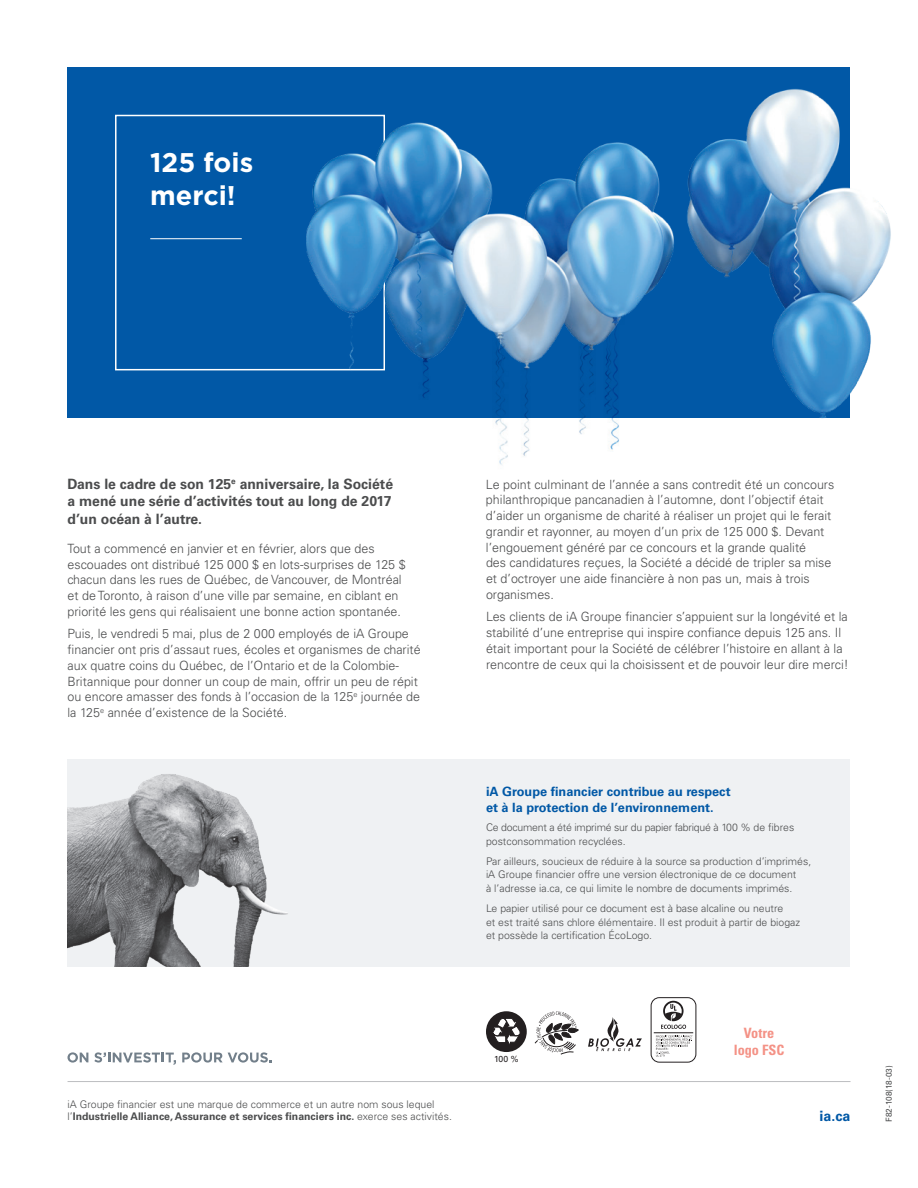
<style>
.page{position:relative;width:918px;height:1188px;background:#fff}
.page>*{position:absolute;margin:0;border:0;box-sizing:border-box;transform-origin:0 0}
.t1{font:700 27px/33px "Gotham";color:#fff}
.t2{font:700 14.25px/17.2px "Univers";color:#4b4c4d;text-align:justify}
.t3{font:700 condensed 14.25px/17.1px "Univers";color:#f49286;text-align:center}
.t4{font:700 14.25px "Univers";color:#0158a6}
.t5{font:300 12.75px/15.8px "Univers";color:#4b4c4d}
.t6{font:700 12.75px/15.8px "Univers";color:#0158a6}
.t7{font:300 10.5px/13.5px "Univers";color:#4b4c4d}
.t8{font:300 10.5px/13.5px "Univers";letter-spacing:-.02em;color:#4b4c4d}
.t9{font:8.7px "Univers";color:#231f20}
.t10{font:8.25px "Univers";color:#4b4c4d}
.s1{font-weight:700}
</style>
<div class="page">
<div style="left:68px;top:759px;width:782px;height:208px;background:#eff1f3"></div>
<img style="left:68px;top:774px;width:220px;height:193px">
<svg style="left:535px;top:1011px;width:44px;height:44px"></svg>
<svg style="left:588px;top:1017px;width:54px;height:34px"></svg>
<svg style="left:486px;top:1011px;width:41px;height:41px"></svg>
<div style="left:651px;top:997px;width:45px;height:65px;border:1px solid #231f20;border-radius:8px"></div>
<hr style="left:654px;top:1032px;width:39px;height:1px;background:#231f20">
<svg style="left:661px;top:1001px;width:25px;height:28px"></svg>
<svg style="left:656px;top:1035px;width:37px;height:22px"></svg>
<svg style="left:68px;top:1052px;width:20px;height:11px"></svg>
<svg style="left:94px;top:1052px;width:82px;height:13px"></svg>
<svg style="left:182px;top:1052px;width:90px;height:11px"></svg>
<hr style="left:68px;top:1081px;width:783px;height:1px;background:#bcbdc0">
<div style="left:68px;top:68px;width:782px;height:350px;background:#0158a6"></div>
<hr style="left:150px;top:238px;width:92px;height:1px;background:#fff">
<div style="left:115px;top:115px;width:270px;height:255px;border:2px solid #fff"></div>
<img style="left:298px;top:88px;width:593px;height:377px">
<h1 class="t1" style="left:150px;top:145px;width:105px">125 fois merci!</h1>
<p class="t2" style="left:68px;top:476px;width:327px">Dans le cadre de son 125<sup>e</sup> anniversaire, la Société a mené une série d’activités tout au long de 2017 d’un océan à l’autre.</p>
<p class="t5" style="left:68px;top:540px;width:340px">Tout a commencé en janvier et en février, alors que des escouades ont distribué 125 000 $ en lots-surprises de 125 $ chacun dans les rues de Québec, de Vancouver, de Montréal et de Toronto, à raison d’une ville par semaine, en ciblant en priorité les gens qui réalisaient une bonne action spontanée.</p>
<p class="t5" style="left:68px;top:626px;width:355px">Puis, le vendredi 5 mai, plus de 2 000 employés de iA Groupe financier ont pris d’assaut rues, écoles et organismes de charité aux quatre coins du Québec, de l’Ontario et de la Colombie-Britannique pour donner un coup de main, offrir un peu de répit ou encore amasser des fonds à l’occasion de la 125<sup>e</sup> journée de la 125<sup>e</sup> année d’existence de la Société.</p>
<p class="t5" style="left:486px;top:476px;width:350px">Le point culminant de l’année a sans contredit été un concours philanthropique pancanadien à l’automne, dont l’objectif était d’aider un organisme de charité à réaliser un projet qui le ferait grandir et rayonner, au moyen d’un prix de 125 000 $. Devant l’engouement généré par ce concours et la grande qualité<br>des candidatures reçues, la Société a décidé de tripler sa mise et d’octroyer une aide financière à non pas un, mais à trois organismes.</p>
<p class="t5" style="left:486px;top:609px;width:364px">Les clients de iA Groupe financier s’appuient sur la longévité et la stabilité d’une entreprise qui inspire confiance depuis 125 ans. Il était important pour la Société de célébrer l’histoire en allant à la rencontre de ceux qui la choisissent et de pouvoir leur dire merci!</p>
<p class="t6" style="left:486px;top:784px;width:246px">iA Groupe financier contribue au respect et à la protection de l’environnement.</p>
<p class="t8" style="left:486px;top:821px;width:310px">Ce document a été imprimé sur du papier fabriqué à 100 % de fibres postconsommation recyclées.</p>
<p class="t7" style="left:486px;top:854px;width:327px">Par ailleurs, soucieux de réduire à la source sa production d’imprimés, iA Groupe financier offre une version électronique de ce document<br>à l’adresse ia.ca, ce qui limite le nombre de documents imprimés.</p>
<p class="t7" style="left:486px;top:902px;width:316px">Le papier utilisé pour ce document est à base alcaline ou neutre<br>et est traité sans chlore élémentaire. Il est produit à partir de biogaz et possède la certification ÉcoLogo.</p>
<p class="t9" style="left:494px;top:1054px;width:26px">100 %</p>
<p class="t3" style="left:734px;top:1025px;width:52px">Votre logo FSC</p>
<p class="t7" style="left:68px;top:1098px;width:386px;line-height:12.8px">iA Groupe financier est une marque de commerce et un autre nom sous lequel l’<span class="s1">Industrielle Alliance, Assurance et services financiers inc.</span> exerce ses activités.</p>
<p class="t4" style="left:820px;top:1107px;width:32px">ia.ca</p>
<p class="t10" style="left:884px;top:1122px;width:58px;rotate:-90deg">F82-108(18-03)</p>
</div>
